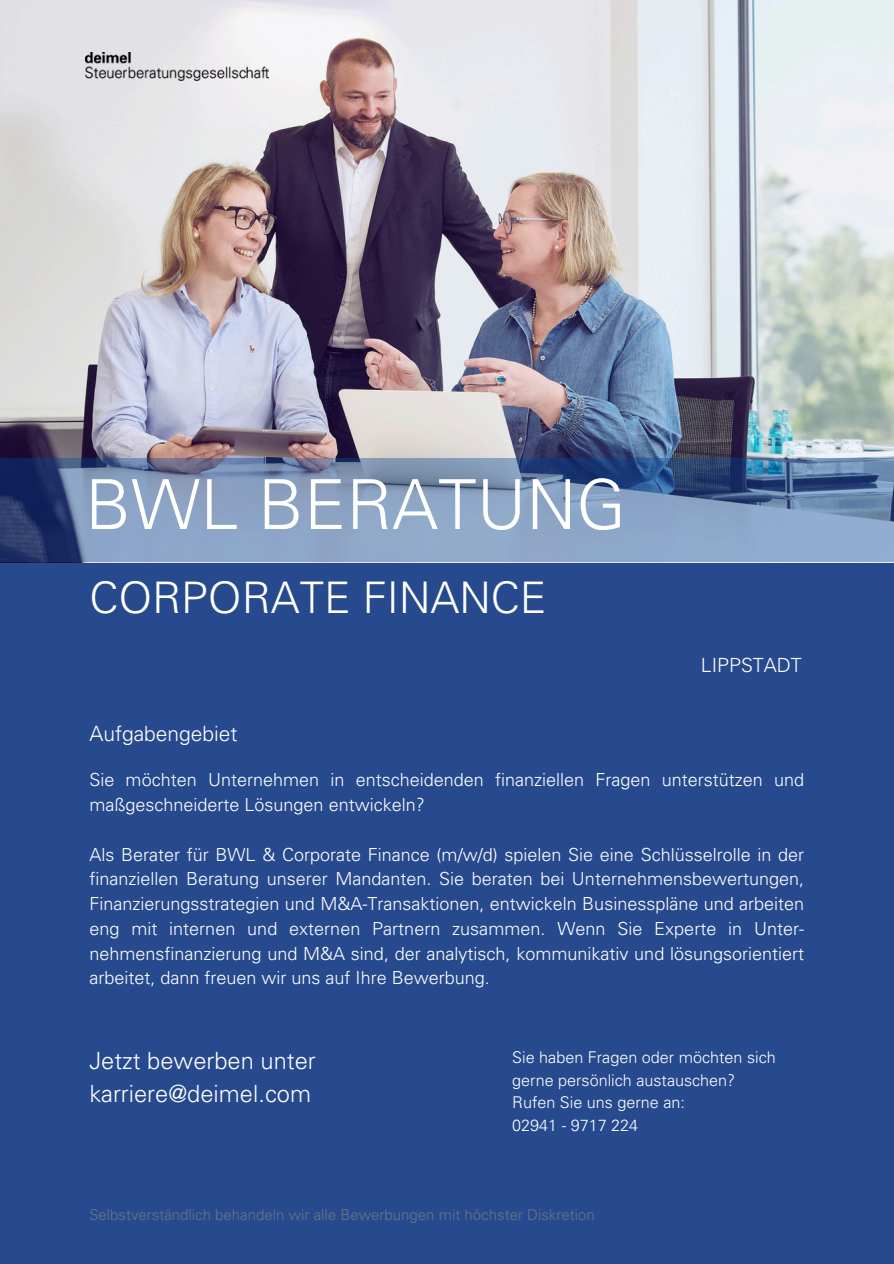
<style>
.page{position:relative;width:894px;height:1264px;background:#fff}
.page>*{position:absolute;margin:0;border:0;box-sizing:border-box;transform-origin:0 0}
.t1{font:300 69px "Univers LT Std";color:#fff}
.t2{font:300 43.5px "Univers LT Std";color:#fff}
.t3{font:300 23.7px/32.7px "Univers LT Std";color:#fff}
.t4{font:300 21px "Univers LT Std";color:#fff}
.t5{font:300 19.5px "Univers LT Std";color:#fff}
.t6{font:300 18px/24.8px "Univers LT Std";color:#fff}
.t7{font:300 16.2px/22.5px "Univers LT Std";color:#fff}
.t8{font:300 15px "Univers LT Std";color:#697584}
</style>
<div class="page">
<div style="left:0;top:0;width:893px;height:1263px;background:#274a8e"></div>
<img style="left:0;top:0;width:893px;height:562px">
<svg style="left:0;top:458px;width:893px;height:103px;background:#738cb1"></svg>
<img style="left:85px;top:53px;width:183px;height:28px">
<h4 class="t1" style="left:85px;top:479px;width:542px">BWL BERATUNG</h4>
<p class="t2" style="left:89px;top:582px;width:458px">CORPORATE FINANCE</p>
<h5 class="t4" style="left:89px;top:726px;width:150px">Aufgabengebiet</h5>
<h6 class="t5" style="left:700px;top:657px;width:102px">LIPPSTADT</h6>
<h1 class="t6" style="left:89px;top:770px;width:716px">Sie möchten Unternehmen in entscheidenden finanziellen Fragen unterstützen und maßgeschneiderte Lösungen entwickeln?</h1>
<h2 class="t6" style="left:89px;top:844px;width:716px;text-align:justify">Als Berater für BWL &amp; Corporate Finance (m/w/d) spielen Sie eine Schlüsselrolle in der finanziellen Beratung unserer Mandanten. Sie beraten bei Unternehmensbewertungen, Finanzierungsstrategien und M&amp;A-Transaktionen, entwickeln Businesspläne und arbeiten eng mit internen und externen Partnern zusammen. Wenn Sie Experte in Unter&shy;nehmensfinanzierung und M&amp;A sind, der analytisch, kommunikativ und lösungsorientiert arbeitet, dann freuen wir uns auf Ihre Bewerbung.</h2>
<h6 class="t3" style="left:89px;top:1047px;width:228px">Jetzt bewerben unter karriere@deimel.com</h6>
<h3 class="t7" style="left:512px;top:1048px;width:265px">Sie haben Fragen oder möchten sich gerne persönlich austauschen?</h3>
<p class="t7" style="left:512px;top:1093px;width:174px">Rufen Sie uns gerne an:</p>
<p class="t7" style="left:512px;top:1115px;width:127px">02941 - 9717 224</p>
<p class="t8" style="left:89px;top:1208px;width:506px">Selbstverständlich behandeln wir alle Bewerbungen mit höchster Diskretion</p>
</div>
